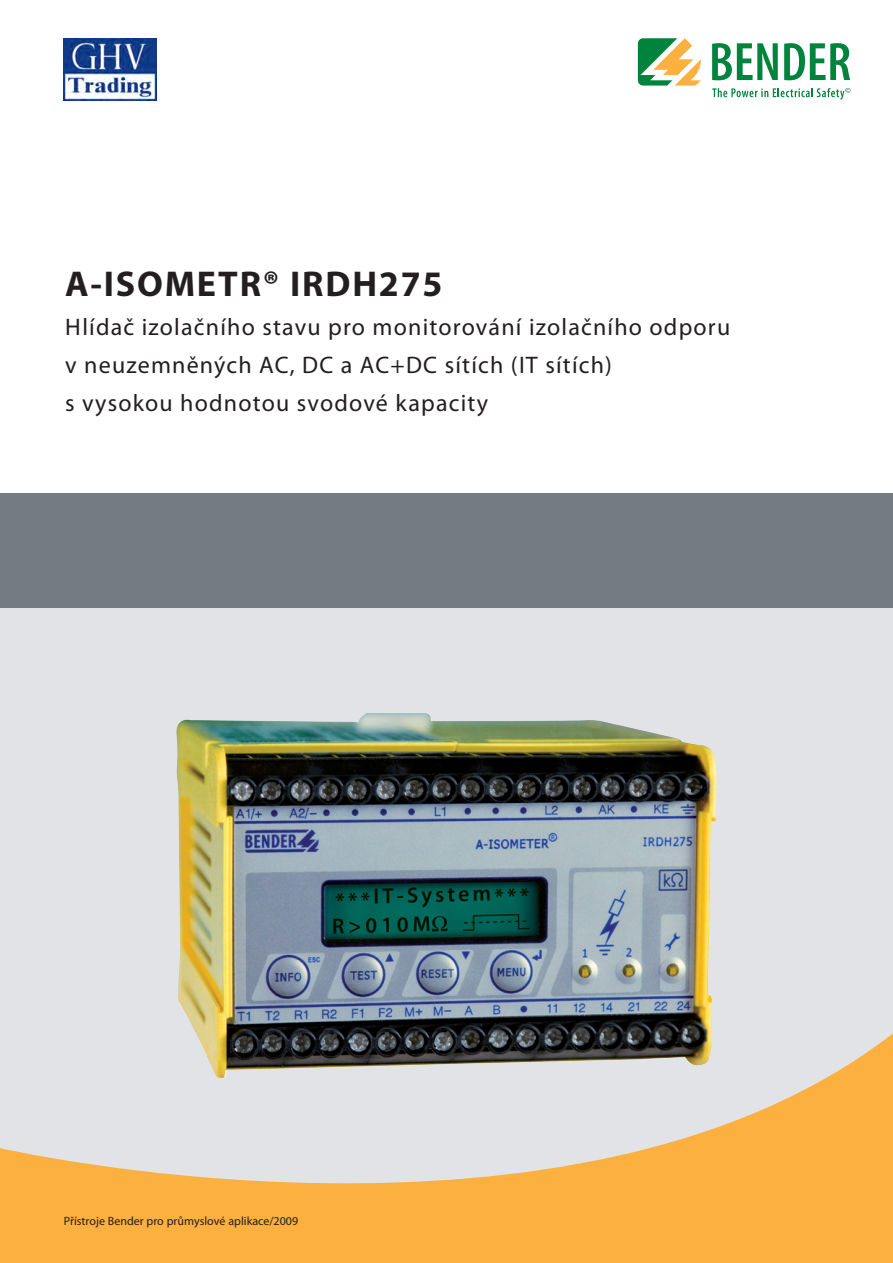
<style>
.page{position:relative;width:893px;height:1263px;background:#fff}
.page>*{position:absolute;margin:0;border:0;box-sizing:border-box;transform-origin:0 0}
.Titel{font:700 36px "Myriad Pro";letter-spacing:.05em;color:#231f20}
.Titel_Subline{font:24px/38.2px "Myriad Pro";letter-spacing:.05em;color:#231f20}
.Fußzeile_rechts{font:12px "Myriad Pro";color:#231f20}
</style>
<div class="page">
<div style="left:0;top:608px;width:893px;height:578px;background:#e1e3e6"></div>
<svg style="left:0;top:1033px;width:893px;height:230px;fill:#fbb03f"></svg>
<div style="left:0;top:493px;width:893px;height:115px;background:#757c81"></div>
<svg style="left:712px;top:88px;width:138px;height:12px"></svg>
<svg style="left:712px;top:43px;width:66px;height:37px"></svg>
<svg style="left:784px;top:43px;width:66px;height:37px"></svg>
<svg style="left:638px;top:38px;width:63px;height:48px"></svg>
<img style="left:64px;top:38px;width:92px;height:62px">
<img style="left:175px;top:713px;width:543px;height:366px">
<p class="Titel" style="left:65px;top:264px;width:379px">A-ISOMETR® IRDH275</p>
<p class="Titel_Subline" style="left:65px;top:308px;width:666px">Hlídač izolačního stavu pro monitorování izolačního odporu v neuzemněných AC, DC a AC+DC sítích (IT sítích)<br>s vysokou hodnotou svodové kapacity</p>
<p class="Fußzeile_rechts" style="left:64px;top:1214px;width:236px">Přístroje Bender pro průmyslové aplikace/2009</p>
</div>
